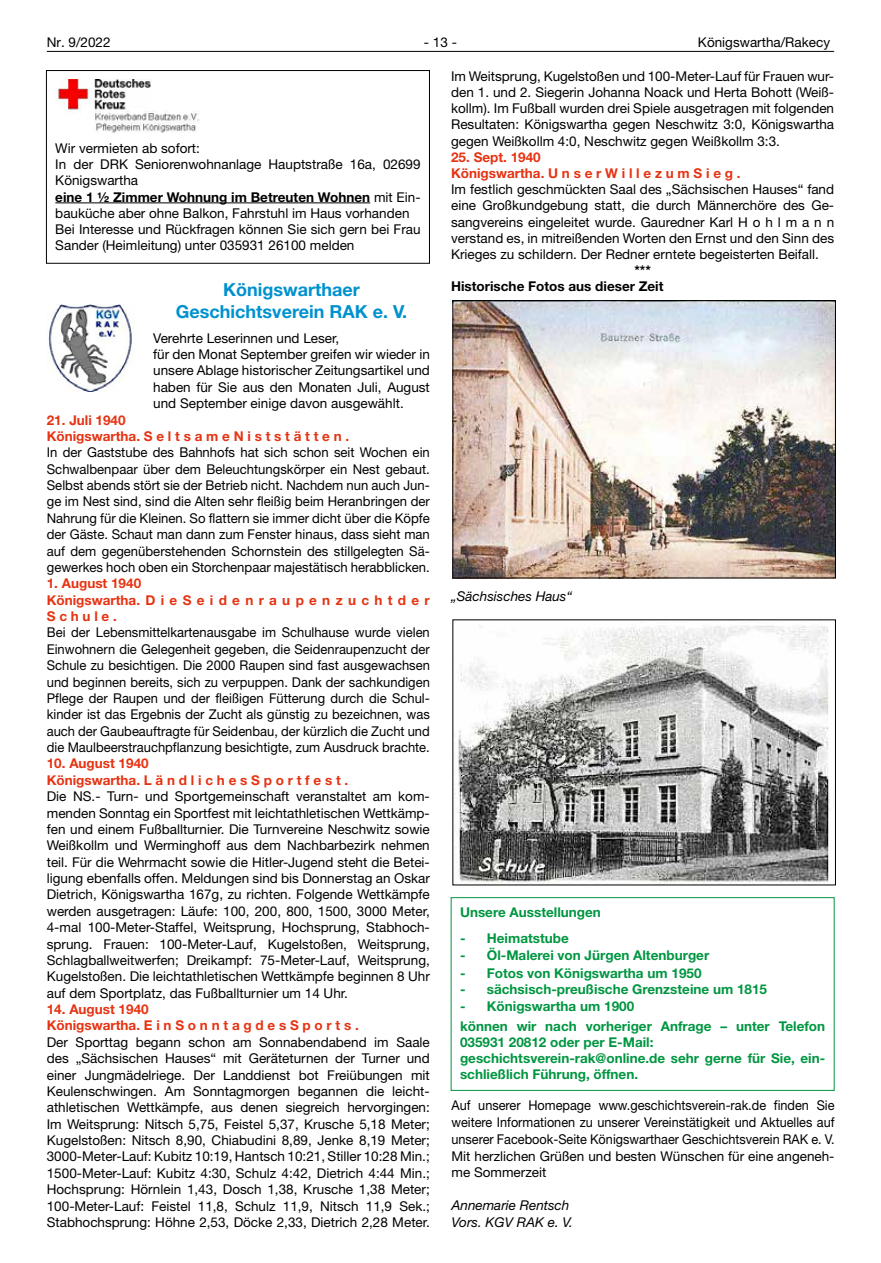
<style>
.page{position:relative;width:881px;height:1263px;background:#fff}
.page>*{position:absolute;margin:0;border:0;box-sizing:border-box;transform-origin:0 0}
.t1{font:700 18px/21.8px "Helvetica Neue LT";color:#0091cf;text-align:center}
.t2{font:13.5px/16.4px "Helvetica Neue LT";color:#000;text-align:justify}
.t3{font:13.5px/16.4px "Helvetica Neue LT";color:#000;text-align:justify;scale:.96 1}
.t4{font:700 13.5px/16.2px "Helvetica Neue LT";color:#009641}
.t5{font:13.5px/16.8px "Helvetica Neue LT";color:#000;text-align:justify;scale:.94 1}
.t6{font:700 13.5px/16.4px "Helvetica Neue LT";color:#e63312}
.t7{font:italic 13.5px/16.8px "Helvetica Neue LT";color:#000}
.t8{font:700 13.5px/16.2px "Helvetica Neue LT";color:#000}
.s1{font-weight:700}
</style>
<div class="page">
<hr style="left:47px;top:51px;width:786px;height:1px;background:#000">
<img style="left:454px;top:302px;width:379px;height:274px">
<div style="left:452px;top:300px;width:383px;height:278px;border:1px solid #000"></div>
<img style="left:454px;top:626px;width:376px;height:257px">
<hr style="left:55px;top:203px;width:315px;height:1px;background:#000">
<img style="left:55px;top:79px;width:144px;height:54px">
<div style="left:46px;top:70px;width:383px;height:194px;border:1px solid #000"></div>
<img style="left:48px;top:304px;width:84px;height:87px">
<div style="left:450px;top:897px;width:384px;height:194px;border:1px solid #009641"></div>
<p class="t2" style="left:47px;top:34px;width:65px">Nr. 9/2022</p>
<p class="t2" style="left:424px;top:34px;width:35px">- 13 -</p>
<p class="t2" style="left:697px;top:34px;width:133px">Königswartha/Rakecy</p>
<p class="t2" style="left:451px;top:68px;width:384px">Im Weitsprung, Kugelstoßen und 100-Meter-Lauf für Frauen wur&shy;den 1. und 2. Siegerin Johanna Noack und Herta Bohott (Weiß&shy;kollm). Im Fußball wurden drei Spiele ausgetragen mit folgenden Resultaten: Königswartha gegen Neschwitz 3:0, Königswartha gegen Weißkollm 4:0, Neschwitz gegen Weißkollm 3:3.</p>
<p class="t6" style="left:451px;top:149px;width:291px">25. Sept. 1940<br>Königswartha. U n s e r W i l l e z u m S i e g .</p>
<p class="t2" style="left:451px;top:181px;width:384px">Im festlich geschmückten Saal des „Sächsischen Hauses“ fand eine Großkundgebung statt, die durch Männerchöre des Ge&shy;sangvereins eingeleitet wurde. Gauredner Karl H o h l m a n n verstand es, in mitreißenden Worten den Ernst und den Sinn des Krieges zu schildern. Der Redner erntete begeisterten Beifall.</p>
<p class="t8" style="left:451px;top:262px;width:214px;text-indent:183px">***<br>Historische Fotos aus dieser Zeit</p>
<p class="t2" style="left:55px;top:140px;width:366px;text-align:left">Wir vermieten ab sofort:<br>In der DRK Seniorenwohnanlage Hauptstraße 16a, 02699<br>Königswartha<br><span class="s1">eine 1 ½ Zimmer Wohnung im Betreuten Wohnen</span> mit Ein&shy;bauküche aber ohne Balkon, Fahrstuhl im Haus vorhanden Bei Interesse und Rückfragen können Sie sich gern bei Frau Sander (Heimleitung) unter 035931 26100 melden</p>
<h1 class="t1" style="left:176px;top:278px;width:233px">Königswarthaer<br>Geschichtsverein RAK e. V.</h1>
<p class="t2" style="left:153px;top:329px;width:278px;text-align:left">Verehrte Leserinnen und Leser,<br>für den Monat September greifen wir wieder in unsere Ablage historischer Zeitungsartikel und haben für Sie aus den Monaten Juli, August und September einige davon ausgewählt.</p>
<p class="t6" style="left:47px;top:411px;width:304px">21. Juli 1940<br>Königswartha. S e l t s a m e N i s t s t ä t t e n .</p>
<p class="t2" style="left:47px;top:444px;width:384px">In der Gaststube des Bahnhofs hat sich schon seit Wochen ein Schwalbenpaar über dem Beleuchtungskörper ein Nest gebaut.<br>Selbst abends stört sie der Betrieb nicht. Nachdem nun auch Jun&shy;ge im Nest sind, sind die Alten sehr fleißig beim Heranbringen der Nahrung für die Kleinen. So flattern sie immer dicht über die Köpfe der Gäste. Schaut man dann zum Fenster hinaus, dass sieht man auf dem gegenüberstehenden Schornstein des stillgelegten Sä&shy;gewerkes hoch oben ein Storchenpaar majestätisch herabblicken.</p>
<p class="t6" style="left:47px;top:575px;width:384px">1. August 1940<br>Königswartha. D i e S e i d e n r a u p e n z u c h t d e r<br>S c h u l e .</p>
<p class="t3" style="left:47px;top:624px;width:400px">Bei der Lebensmittelkartenausgabe im Schulhause wurde vielen Einwohnern die Gelegenheit gegeben, die Seidenraupenzucht der Schule zu besichtigen. Die 2000 Raupen sind fast ausgewachsen und beginnen bereits, sich zu verpuppen. Dank der sachkundigen Pflege der Raupen und der fleißigen Fütterung durch die Schul&shy;kinder ist das Ergebnis der Zucht als günstig zu bezeichnen, was auch der Gaubeauftragte für Seidenbau, der kürzlich die Zucht und die Maulbeerstrauchpflanzung besichtigte, zum Ausdruck brachte.</p>
<p class="t6" style="left:47px;top:755px;width:303px">10. August 1940<br>Königswartha. L ä n d l i c h e s S p o r t f e s t .</p>
<p class="t2" style="left:47px;top:788px;width:384px">Die NS.- Turn- und Sportgemeinschaft veranstaltet am kom&shy;menden Sonntag ein Sportfest mit leichtathletischen Wettkämp&shy;fen und einem Fußballturnier. Die Turnvereine Neschwitz sowie Weißkollm und Werminghoff aus dem Nachbarbezirk nehmen teil. Für die Wehrmacht sowie die Hitler-Jugend steht die Betei&shy;ligung ebenfalls offen. Meldungen sind bis Donnerstag an Oskar Dietrich, Königswartha 167g, zu richten. Folgende Wettkämpfe werden ausgetragen: Läufe: 100, 200, 800, 1500, 3000 Meter, 4-mal 100-Meter-Staffel, Weitsprung, Hochsprung, Stabhoch&shy;sprung. Frauen: 100-Meter-Lauf, Kugelstoßen, Weitsprung, Schlagballweitwerfen; Dreikampf: 75-Meter-Lauf, Weitsprung, Kugelstoßen. Die leichtathletischen Wettkämpfe beginnen 8 Uhr auf dem Sportplatz, das Fußballturnier um 14 Uhr.</p>
<p class="t6" style="left:47px;top:1001px;width:313px">14. August 1940<br>Königswartha. E i n S o n n t a g d e s S p o r t s .</p>
<p class="t2" style="left:47px;top:1034px;width:384px">Der Sporttag begann schon am Sonnabendabend im Saale des „Sächsischen Hauses“ mit Geräteturnen der Turner und einer Jungmädelriege. Der Landdienst bot Freiübungen mit Keulenschwingen. Am Sonntagmorgen begannen die leicht&shy;athletischen Wettkämpfe, aus denen siegreich hervorgingen:<br>Im Weitsprung: Nitsch 5,75, Feistel 5,37, Krusche 5,18 Meter; Kugelstoßen: Nitsch 8,90, Chiabudini 8,89, Jenke 8,19 Meter; 3000-Meter-Lauf: Kubitz 10:19, Hantsch 10:21, Stiller 10:28 Min.; 1500-Meter-Lauf: Kubitz 4:30, Schulz 4:42, Dietrich 4:44 Min.; Hochsprung: Hörnlein 1,43, Dosch 1,38, Krusche 1,38 Meter; 100-Meter-Lauf: Feistel 11,8, Schulz 11,9, Nitsch 11,9 Sek.; Stabhochsprung: Höhne 2,53, Döcke 2,33, Dietrich 2,28 Meter.</p>
<p class="t7" style="left:451px;top:587px;width:123px">„Sächsisches Haus“</p>
<p class="t4" style="left:460px;top:904px;width:142px">Unsere Ausstellungen</p>
<p class="t4" style="left:460px;top:930px;width:110px">- Heimatstube</p>
<p class="t4" style="left:460px;top:946px;width:251px">- Öl-Malerei von Jürgen Altenburger</p>
<p class="t4" style="left:460px;top:965px;width:243px">- Fotos von Königswartha um 1950</p>
<p class="t4" style="left:460px;top:981px;width:308px">- sächsisch-preußische Grenzsteine um 1815</p>
<p class="t4" style="left:460px;top:996px;width:366px;line-height:19.5px">- Königswartha um 1900<br>können wir nach vorheriger Anfrage – unter Telefon</p>
<p class="t4" style="left:460px;top:1033px;width:366px">035931 20812 oder per E-Mail: geschichtsverein-rak@online.de sehr gerne für Sie, ein&shy;schließlich Führung, öffnen.</p>
<p class="t5" style="left:451px;top:1097px;width:409px">Auf unserer Homepage www.geschichtsverein-rak.de finden Sie weitere Informationen zu unserer Vereinstätigkeit und Aktuelles auf unserer Facebook-Seite Königswarthaer Geschichtsverein RAK e. V.<br>Mit herzlichen Grüßen und besten Wünschen für eine angeneh&shy;me Sommerzeit</p>
<p class="t7" style="left:451px;top:1197px;width:123px">Annemarie Rentsch<br>Vors. KGV RAK e. V.</p>
</div>
